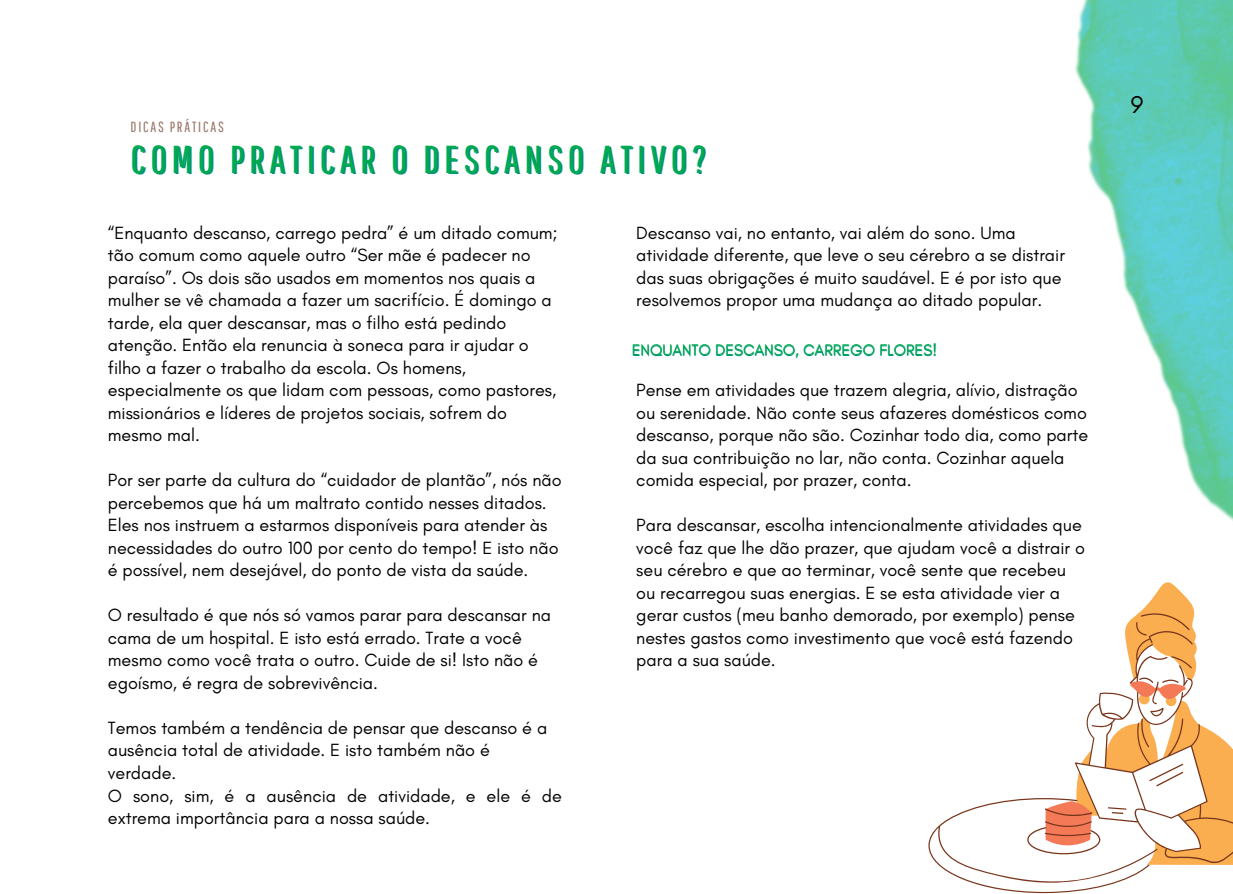
<style>
.page{position:relative;width:1233px;height:894px;background:#fff}
.page>*{position:absolute;margin:0;border:0;box-sizing:border-box;transform-origin:0 0}
.t1{font:38.85px "Pathway Gothic One";letter-spacing:.135em;color:#00ab4c}
.t2{font:24.75px "Glacial Indifference";color:#000}
.t3{font:18px/22.5px "Glacial Indifference";color:#000}
.t4{font:15.75px "Glacial Indifference";color:#00ab4c}
.t5{font:14.7px "Pathway Gothic One";letter-spacing:.125em;color:#987565}
</style>
<div class="page">
<img style="left:1020px;top:0;width:213px;height:893px">
<svg style="left:1076px;top:582px;width:157px;height:30px"></svg>
<svg style="left:928px;top:612px;width:305px;height:280px"></svg>
<p class="t5" style="left:131px;top:118px;width:95px">DICAS PRÁTICAS</p>
<p class="t1" style="left:131px;top:135px;width:577px">COMO PRATICAR O DESCANSO ATIVO?</p>
<p class="t3" style="left:108px;top:221px;width:451px">“Enquanto descanso, carrego pedra” é um ditado comum; tão comum como aquele outro “Ser mãe é padecer no paraíso”. Os dois são usados em momentos nos quais a mulher se vê chamada a fazer um sacrifício. É domingo a tarde, ela quer descansar, mas o filho está pedindo atenção. Então ela renuncia à soneca para ir ajudar o filho a fazer o trabalho da escola. Os homens, especialmente os que lidam com pessoas, como pastores, missionários e líderes de projetos sociais, sofrem do mesmo mal.</p>
<p class="t3" style="left:108px;top:468px;width:455px">Por ser parte da cultura do “cuidador de plantão”, nós não percebemos que há um maltrato contido nesses ditados.<br>Eles nos instruem a estarmos disponíveis para atender às necessidades do outro 100 por cento do tempo! E isto não é possível, nem desejável, do ponto de vista da saúde.</p>
<p class="t3" style="left:108px;top:603px;width:445px">O resultado é que nós só vamos parar para descansar na cama de um hospital. E isto está errado. Trate a você mesmo como você trata o outro. Cuide de si! Isto não é egoísmo, é regra de sobrevivência.</p>
<p class="t3" style="left:108px;top:716px;width:441px">Temos também a tendência de pensar que descanso é a ausência total de atividade. E isto também não é verdade.</p>
<p class="t3" style="left:108px;top:783px;width:456px">O sono, sim, é a ausência de atividade, e ele é de extrema importância para a nossa saúde.</p>
<p class="t3" style="left:636px;top:221px;width:430px">Descanso vai, no entanto, vai além do sono. Uma atividade diferente, que leve o seu cérebro a se distrair das suas obrigações é muito saudável. E é por isto que resolvemos propor uma mudança ao ditado popular.</p>
<p class="t4" style="left:632px;top:340px;width:307px">ENQUANTO DESCANSO, CARREGO FLORES!</p>
<p class="t3" style="left:636px;top:378px;width:453px">Pense em atividades que trazem alegria, alívio, distração ou serenidade. Não conte seus afazeres domésticos como descanso, porque não são. Cozinhar todo dia, como parte da sua contribuição no lar, não conta. Cozinhar aquela comida especial, por prazer, conta.</p>
<p class="t3" style="left:636px;top:513px;width:450px">Para descansar, escolha intencionalmente atividades que você faz que lhe dão prazer, que ajudam você a distrair o seu cérebro e que ao terminar, você sente que recebeu ou recarregou suas energias. E se esta atividade vier a gerar custos (meu banho demorado, por exemplo) pense nestes gastos como investimento que você está fazendo para a sua saúde.</p>
<p class="t2" style="left:1131px;top:89px;width:14px">9</p>
</div>
